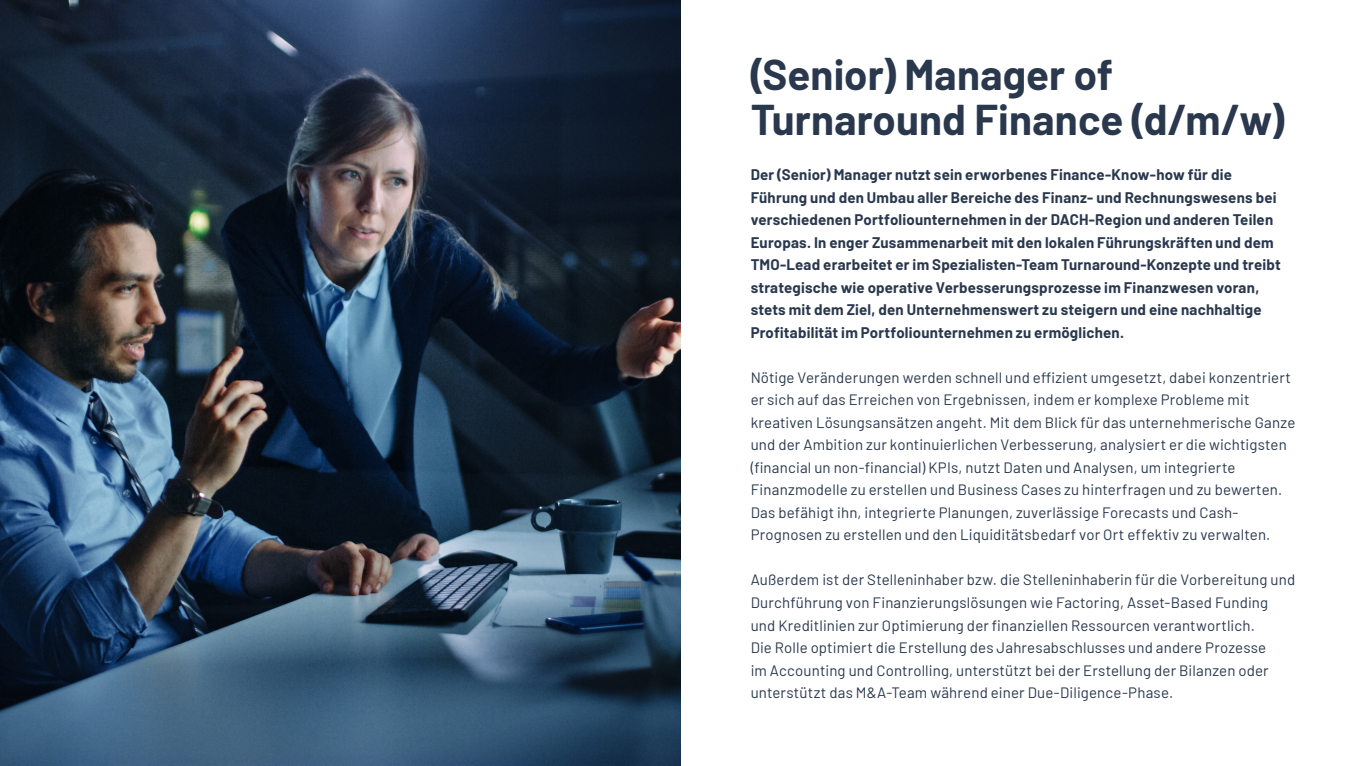
<style>
.page{position:relative;width:1361px;height:766px;background:#fff}
.page>*{position:absolute;margin:0;border:0;box-sizing:border-box;transform-origin:0 0}
.t1{font:700 42px/45px "Barlow";letter-spacing:.005em;color:#2a384e}
.t2{font:15px/22.5px "Barlow";letter-spacing:.01em;color:#2a384e}
.t3{font:700 15px/22.5px "Barlow";letter-spacing:.015em;color:#2a384e}
</style>
<div class="page">
<img style="left:0;top:0;width:680px;height:765px">
<p class="t1" style="left:750px;top:49px;width:535px">(Senior) Manager of<br>Turnaround Finance (d/m/w)</p>
<p class="t3" style="left:750px;top:162px;width:532px">Der (Senior) Manager nutzt sein erworbenes Finance-Know-how für die Führung und den Umbau aller Bereiche des Finanz- und Rechnungswesens bei verschiedenen Portfoliounternehmen in der DACH-Region und anderen Teilen Europas. In enger Zusammenarbeit mit den lokalen Führungskräften und dem TMO-Lead erarbeitet er im Spezialisten-Team Turnaround-Konzepte und treibt strategische wie operative Verbesserungsprozesse im Finanzwesen voran, stets mit dem Ziel, den Unternehmenswert zu steigern und eine nachhaltige Profitabilität im Portfoliounternehmen zu ermöglichen.</p>
<p class="t2" style="left:750px;top:365px;width:546px">Nötige Veränderungen werden schnell und effizient umgesetzt, dabei konzentriert er sich auf das Erreichen von Ergebnissen, indem er komplexe Probleme mit kreativen Lösungsansätzen angeht. Mit dem Blick für das unternehmerische Ganze und der Ambition zur kontinuierlichen Verbesserung, analysiert er die wichtigsten (financial un non-financial) KPIs, nutzt Daten und Analysen, um integrierte Finanzmodelle zu erstellen und Business Cases zu hinterfragen und zu bewerten.<br>Das befähigt ihn, integrierte Planungen, zuverlässige Forecasts und Cash-Prognosen zu erstellen und den Liquiditätsbedarf vor Ort effektiv zu verwalten.</p>
<p class="t2" style="left:750px;top:567px;width:546px">Außerdem ist der Stelleninhaber bzw. die Stelleninhaberin für die Vorbereitung und Durchführung von Finanzierungslösungen wie Factoring, Asset-Based Funding und Kreditlinien zur Optimierung der finanziellen Ressourcen verantwortlich.<br>Die Rolle optimiert die Erstellung des Jahresabschlusses und andere Prozesse<br>im Accounting und Controlling, unterstützt bei der Erstellung der Bilanzen oder unterstützt das M&amp;A-Team während einer Due-Diligence-Phase.</p>
</div>
